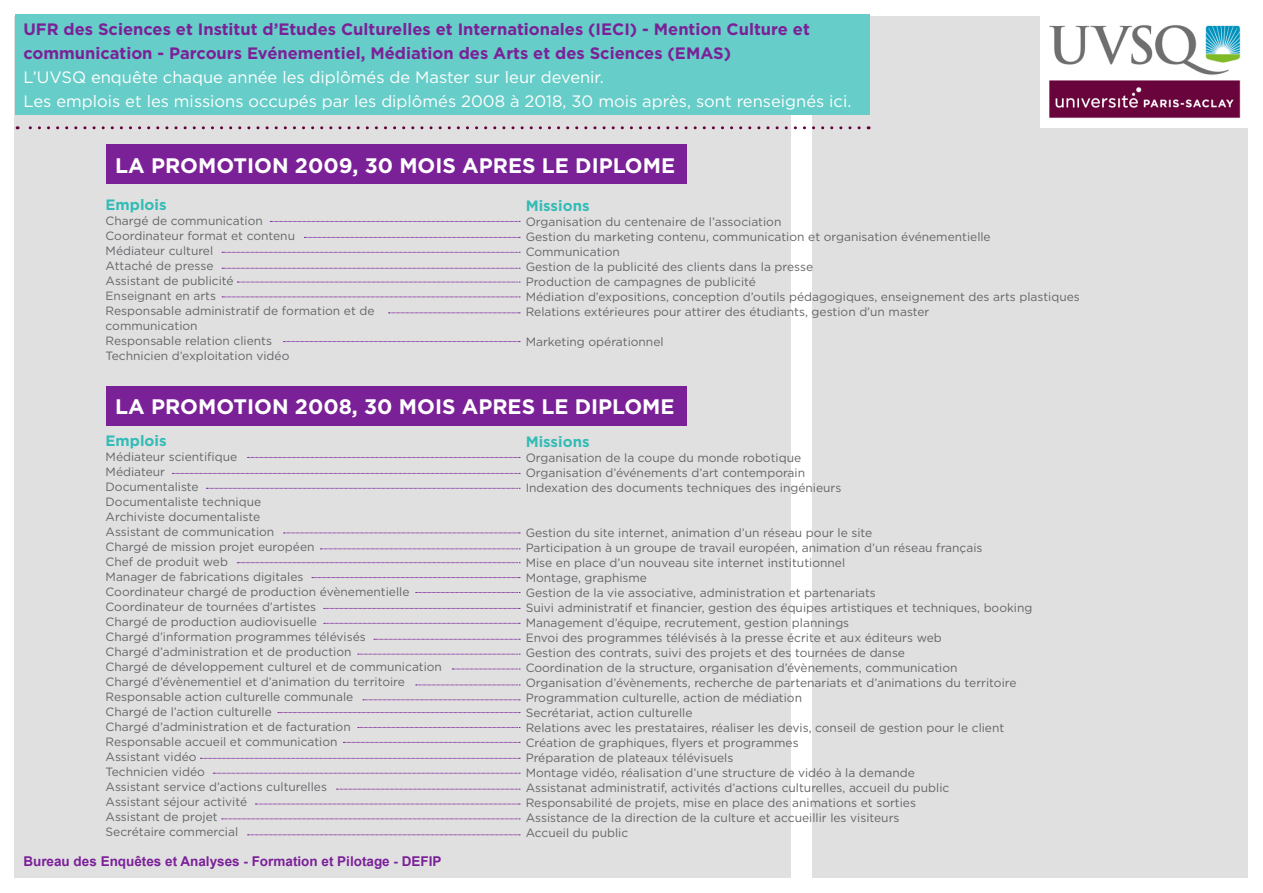
<style>
.page{position:relative;width:1263px;height:893px;background:#fff}
.page>*{position:absolute;margin:0;border:0;box-sizing:border-box;transform-origin:0 0}
.t1{font:700 21px "Gotham";color:#fff}
.t2{font:700 16.5px/24px "Gotham";color:#7b2198}
.t3{font:16.5px "Gotham";color:#fff}
.t4{font:700 15px "Gotham";color:#33bcb6}
.t5{font:700 13.5px "Arial";color:#7b2198}
.t6{font:12px/15px "Gotham";color:#646567}
</style>
<div class="page">
<div style="left:15px;top:16px;width:776px;height:861px;background:#e0e0e1"></div>
<div style="left:812px;top:16px;width:436px;height:861px;background:#e0e0e1"></div>
<img style="left:1041px;top:16px;width:207px;height:112px">
<svg style="left:222px;top:297px;width:298px;height:1px"></svg>
<svg style="left:284px;top:341px;width:236px;height:1px"></svg>
<div style="left:107px;top:145px;width:580px;height:39px;background:#7b2198"></div>
<svg style="left:270px;top:221px;width:250px;height:1px"></svg>
<svg style="left:222px;top:268px;width:298px;height:1px"></svg>
<svg style="left:304px;top:237px;width:216px;height:1px"></svg>
<svg style="left:388px;top:313px;width:132px;height:1px"></svg>
<svg style="left:237px;top:282px;width:283px;height:1px"></svg>
<svg style="left:222px;top:252px;width:298px;height:1px"></svg>
<svg style="left:284px;top:533px;width:236px;height:1px"></svg>
<svg style="left:312px;top:577px;width:208px;height:1px"></svg>
<div style="left:107px;top:386px;width:580px;height:39px;background:#7b2198"></div>
<svg style="left:248px;top:457px;width:272px;height:1px"></svg>
<svg style="left:416px;top:592px;width:104px;height:1px"></svg>
<svg style="left:172px;top:473px;width:348px;height:1px"></svg>
<svg style="left:324px;top:623px;width:196px;height:1px"></svg>
<svg style="left:237px;top:562px;width:283px;height:1px"></svg>
<svg style="left:206px;top:488px;width:314px;height:1px"></svg>
<svg style="left:324px;top:608px;width:196px;height:1px"></svg>
<svg style="left:358px;top:654px;width:162px;height:1px"></svg>
<svg style="left:452px;top:669px;width:68px;height:1px"></svg>
<svg style="left:363px;top:700px;width:157px;height:1px"></svg>
<svg style="left:374px;top:639px;width:146px;height:1px"></svg>
<svg style="left:416px;top:685px;width:104px;height:1px"></svg>
<svg style="left:320px;top:549px;width:200px;height:1px"></svg>
<svg style="left:358px;top:727px;width:162px;height:1px"></svg>
<svg style="left:343px;top:742px;width:177px;height:1px"></svg>
<svg style="left:213px;top:773px;width:307px;height:1px"></svg>
<svg style="left:278px;top:712px;width:242px;height:1px"></svg>
<svg style="left:200px;top:758px;width:320px;height:1px"></svg>
<svg style="left:255px;top:804px;width:265px;height:1px"></svg>
<svg style="left:222px;top:819px;width:298px;height:1px"></svg>
<svg style="left:337px;top:789px;width:183px;height:1px"></svg>
<svg style="left:248px;top:835px;width:272px;height:1px"></svg>
<div style="left:15px;top:15px;width:855px;height:100px;background:#66cdc8"></div>
<svg style="left:17px;top:126px;width:842px;height:3px"></svg>
<p class="t2" style="left:23px;top:18px;width:788px">UFR des Sciences et Institut d’Etudes Culturelles et Internationales (IECI) - Mention Culture et communication - Parcours Evénementiel, Médiation des Arts et des Sciences (EMAS)</p>
<p class="t3" style="left:23px;top:67px;width:582px">L’UVSQ enquête chaque année les diplômés de Master sur leur devenir.</p>
<p class="t3" style="left:23px;top:91px;width:829px">Les emplois et les missions occupés par les diplômés 2008 à 2018, 30 mois après, sont renseignés ici.</p>
<p class="t1" style="left:115px;top:151px;width:561px">LA PROMOTION 2009, 30 MOIS APRES LE DIPLOME</p>
<p class="t4" style="left:106px;top:195px;width:62px">Emplois</p>
<p class="t6" style="left:106px;top:213px;width:159px">Chargé de communication</p>
<p class="t6" style="left:106px;top:228px;width:191px">Coordinateur format et contenu</p>
<p class="t6" style="left:106px;top:243px;width:109px">Médiateur culturel</p>
<p class="t6" style="left:106px;top:258px;width:109px">Attaché de presse</p>
<p class="t6" style="left:106px;top:273px;width:130px">Assistant de publicité</p>
<p class="t6" style="left:106px;top:288px;width:112px">Enseignant en arts</p>
<p class="t6" style="left:106px;top:303px;width:270px">Responsable administratif de formation et de communication</p>
<p class="t6" style="left:106px;top:333px;width:168px">Responsable relation clients</p>
<p class="t6" style="left:106px;top:348px;width:185px">Technicien d’exploitation vidéo</p>
<p class="t4" style="left:526px;top:196px;width:65px">Missions</p>
<p class="t6" style="left:526px;top:214px;width:257px">Organisation du centenaire de l’association</p>
<p class="t6" style="left:526px;top:229px;width:466px">Gestion du marketing contenu, communication et organisation événementielle</p>
<p class="t6" style="left:526px;top:244px;width:96px">Communication</p>
<p class="t6" style="left:526px;top:259px;width:289px">Gestion de la publicité des clients dans la presse</p>
<p class="t6" style="left:526px;top:274px;width:232px">Production de campagnes de publicité</p>
<p class="t6" style="left:526px;top:289px;width:556px">Médiation d’expositions, conception d’outils pédagogiques, enseignement des arts plastiques</p>
<p class="t6" style="left:526px;top:304px;width:405px">Relations extérieures pour attirer des étudiants, gestion d’un master</p>
<p class="t6" style="left:526px;top:334px;width:139px">Marketing opérationnel</p>
<p class="t1" style="left:115px;top:393px;width:561px">LA PROMOTION 2008, 30 MOIS APRES LE DIPLOME</p>
<p class="t4" style="left:106px;top:431px;width:62px">Emplois</p>
<p class="t6" style="left:106px;top:449px;width:133px">Médiateur scientifique</p>
<p class="t6" style="left:106px;top:464px;width:61px">Médiateur</p>
<p class="t6" style="left:106px;top:479px;width:95px">Documentaliste</p>
<p class="t6" style="left:106px;top:494px;width:157px">Documentaliste technique</p>
<p class="t6" style="left:106px;top:509px;width:156px">Archiviste documentaliste</p>
<p class="t6" style="left:106px;top:524px;width:170px">Assistant de communication</p>
<p class="t6" style="left:106px;top:539px;width:210px">Chargé de mission projet européen</p>
<p class="t6" style="left:106px;top:554px;width:124px">Chef de produit web</p>
<p class="t6" style="left:106px;top:569px;width:199px">Manager de fabrications digitales</p>
<p class="t6" style="left:106px;top:584px;width:305px">Coordinateur chargé de production évènementielle</p>
<p class="t6" style="left:106px;top:599px;width:212px">Coordinateur de tournées d’artistes</p>
<p class="t6" style="left:106px;top:614px;width:213px">Chargé de production audiovisuelle</p>
<p class="t6" style="left:106px;top:629px;width:262px">Chargé d’information programmes télévisés</p>
<p class="t6" style="left:106px;top:644px;width:247px">Chargé d’administration et de production</p>
<p class="t6" style="left:106px;top:659px;width:338px">Chargé de développement culturel et de communication</p>
<p class="t6" style="left:106px;top:674px;width:301px">Chargé d’évènementiel et d’animation du territoire</p>
<p class="t6" style="left:106px;top:689px;width:249px">Responsable action culturelle communale</p>
<p class="t6" style="left:106px;top:704px;width:168px">Chargé de l’action culturelle</p>
<p class="t6" style="left:106px;top:719px;width:247px">Chargé d’administration et de facturation</p>
<p class="t6" style="left:106px;top:734px;width:234px">Responsable accueil et communication</p>
<p class="t6" style="left:106px;top:749px;width:92px">Assistant vidéo</p>
<p class="t6" style="left:106px;top:764px;width:101px">Technicien vidéo</p>
<p class="t6" style="left:106px;top:779px;width:223px">Assistant service d’actions culturelles</p>
<p class="t6" style="left:106px;top:794px;width:143px">Assistant séjour activité</p>
<p class="t6" style="left:106px;top:809px;width:114px">Assistant de projet</p>
<p class="t6" style="left:106px;top:824px;width:134px">Secrétaire commercial</p>
<p class="t5" style="left:23px;top:852px;width:420px">Bureau des Enquêtes et Analyses - Formation et Pilotage - DEFIP</p>
<p class="t4" style="left:526px;top:432px;width:65px">Missions</p>
<p class="t6" style="left:526px;top:450px;width:277px">Organisation de la coupe du monde robotique</p>
<p class="t6" style="left:526px;top:465px;width:281px">Organisation d’événements d’art contemporain</p>
<p class="t6" style="left:526px;top:480px;width:317px">Indexation des documents techniques des ingénieurs</p>
<p class="t6" style="left:526px;top:525px;width:348px">Gestion du site internet, animation d’un réseau pour le site</p>
<p class="t6" style="left:526px;top:540px;width:458px">Participation à un groupe de travail européen, animation d’un réseau français</p>
<p class="t6" style="left:526px;top:555px;width:321px">Mise en place d’un nouveau site internet institutionnel</p>
<p class="t6" style="left:526px;top:570px;width:123px">Montage, graphisme</p>
<p class="t6" style="left:526px;top:585px;width:352px">Gestion de la vie associative, administration et partenariats</p>
<p class="t6" style="left:526px;top:600px;width:508px">Suivi administratif et financier, gestion des équipes artistiques et techniques, booking</p>
<p class="t6" style="left:526px;top:615px;width:325px">Management d’équipe, recrutement, gestion plannings</p>
<p class="t6" style="left:526px;top:630px;width:418px">Envoi des programmes télévisés à la presse écrite et aux éditeurs web</p>
<p class="t6" style="left:526px;top:645px;width:381px">Gestion des contrats, suivi des projets et des tournées de danse</p>
<p class="t6" style="left:526px;top:660px;width:433px">Coordination de la structure, organisation d’évènements, communication</p>
<p class="t6" style="left:526px;top:675px;width:492px">Organisation d’évènements, recherche de partenariats et d’animations du territoire</p>
<p class="t6" style="left:526px;top:690px;width:278px">Programmation culturelle, action de médiation</p>
<p class="t6" style="left:526px;top:705px;width:168px">Secrétariat, action culturelle</p>
<p class="t6" style="left:526px;top:720px;width:480px">Relations avec les prestataires, réaliser les devis, conseil de gestion pour le client</p>
<p class="t6" style="left:526px;top:735px;width:274px">Création de graphiques, flyers et programmes</p>
<p class="t6" style="left:526px;top:750px;width:209px">Préparation de plateaux télévisuels</p>
<p class="t6" style="left:526px;top:765px;width:391px">Montage vidéo, réalisation d’une structure de vidéo à la demande</p>
<p class="t6" style="left:526px;top:780px;width:425px">Assistanat administratif, activités d’actions culturelles, accueil du public</p>
<p class="t6" style="left:526px;top:795px;width:392px">Responsabilité de projets, mise en place des animations et sorties</p>
<p class="t6" style="left:526px;top:810px;width:375px">Assistance de la direction de la culture et accueillir les visiteurs</p>
<p class="t6" style="left:526px;top:825px;width:104px">Accueil du public</p>
</div>
